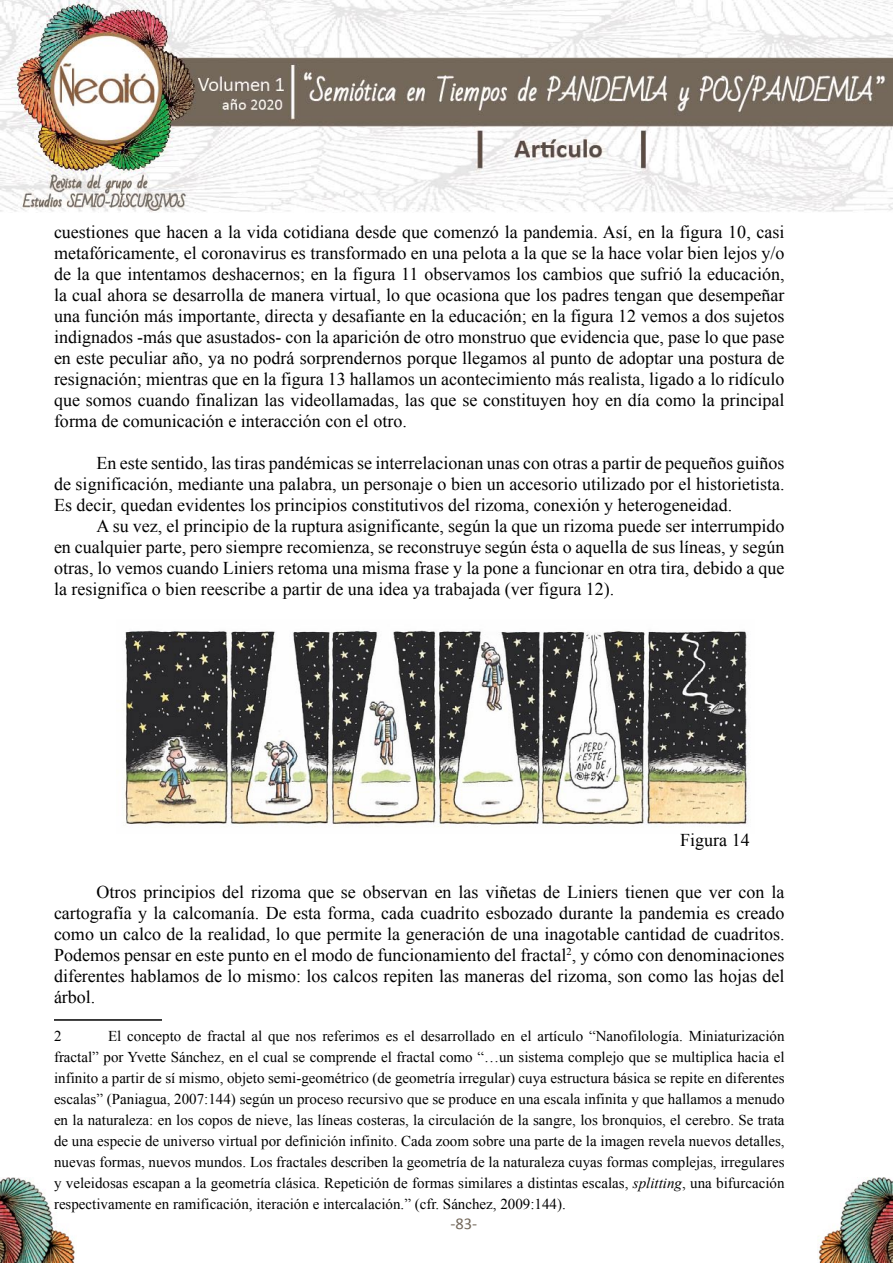
<style>
.page{position:relative;width:893px;height:1263px;background:#fff}
.page>*{position:absolute;margin:0;border:0;box-sizing:border-box;transform-origin:0 0}
.t1{font:18px/21px "Times New Roman";color:#000;text-align:justify}
.t2{font:16.5px "Calibri";color:#73685b}
.t3{font:15px/21px "Times New Roman";color:#000;text-align:justify}
.s1{font-style:italic}
</style>
<div class="page">
<img style="left:0;top:0;width:893px;height:212px">
<img style="left:818px;top:1178px;width:75px;height:85px">
<img style="left:0;top:1178px;width:75px;height:85px">
<hr style="left:54px;top:1019px;width:108px;height:2px;background:#000">
<img style="left:123px;top:630px;width:625px;height:197px">
<p class="t1" style="left:54px;top:221px;width:732px">cuestiones que hacen a la vida cotidiana desde que comenzó la pandemia. Así, en la figura 10, casi metafóricamente, el coronavirus es transformado en una pelota a la que se la hace volar bien lejos y/o de la que intentamos deshacernos; en la figura 11 observamos los cambios que sufrió la educación, la cual ahora se desarrolla de manera virtual, lo que ocasiona que los padres tengan que desempeñar una función más importante, directa y desafiante en la educación; en la figura 12 vemos a dos sujetos indignados -más que asustados- con la aparición de otro monstruo que evidencia que, pase lo que pase en este peculiar año, ya no podrá sorprendernos porque llegamos al punto de adoptar una postura de resignación; mientras que en la figura 13 hallamos un acontecimiento más realista, ligado a lo ridículo que somos cuando finalizan las videollamadas, las que se constituyen hoy en día como la principal forma de comunicación e interacción con el otro.</p>
<p class="t1" style="left:54px;top:452px;width:732px;text-indent:43px">En este sentido, las tiras pandémicas se interrelacionan unas con otras a partir de pequeños guiños de significación, mediante una palabra, un personaje o bien un accesorio utilizado por el historietista.<br>Es decir, quedan evidentes los principios constitutivos del rizoma, conexión y heterogeneidad.</p>
<p class="t1" style="left:54px;top:515px;width:732px;text-indent:43px">A su vez, el principio de la ruptura asignificante, según la que un rizoma puede ser interrumpido en cualquier parte, pero siempre recomienza, se reconstruye según ésta o aquella de sus líneas, y según otras, lo vemos cuando Liniers retoma una misma frase y la pone a funcionar en otra tira, debido a que la resignifica o bien reescribe a partir de una idea ya trabajada (ver figura 12).</p>
<p class="t1" style="left:680px;top:829px;width:71px">Figura 14</p>
<p class="t1" style="left:54px;top:881px;width:732px;text-indent:43px">Otros principios del rizoma que se observan en las viñetas de Liniers tienen que ver con la cartografía y la calcomanía. De esta forma, cada cuadrito esbozado durante la pandemia es creado como un calco de la realidad, lo que permite la generación de una inagotable cantidad de cuadritos.<br>Podemos pensar en este punto en el modo de funcionamiento del fractal , y cómo con denominaciones diferentes hablamos de lo mismo: los calcos repiten las maneras del rizoma, son como las hojas del árbol.</p>
<p class="t3" style="left:54px;top:1025px;width:732px;text-indent:54px">El concepto de fractal al que nos referimos es el desarrollado en el artículo “Nanofilología. Miniaturización fractal” por Yvette Sánchez, en el cual se comprende el fractal como “…un sistema complejo que se multiplica hacia el infinito a partir de sí mismo, objeto semi-geométrico (de geometría irregular) cuya estructura básica se repite en diferentes escalas” (Paniagua, 2007:144) según un proceso recursivo que se produce en una escala infinita y que hallamos a menudo en la naturaleza: en los copos de nieve, las líneas costeras, la circulación de la sangre, los bronquios, el cerebro. Se trata de una especie de universo virtual por definición infinito. Cada zoom sobre una parte de la imagen revela nuevos detalles, nuevas formas, nuevos mundos. Los fractales describen la geometría de la naturaleza cuyas formas complejas, irregulares y veleidosas escapan a la geometría clásica. Repetición de formas similares a distintas escalas, <span class="s1">splitting</span>, una bifurcación respectivamente en ramificación, iteración e intercalación.” (cfr. Sánchez, 2009:144).</p>
<p class="t2" style="left:450px;top:1213px;width:28px">-83-</p>
</div>
